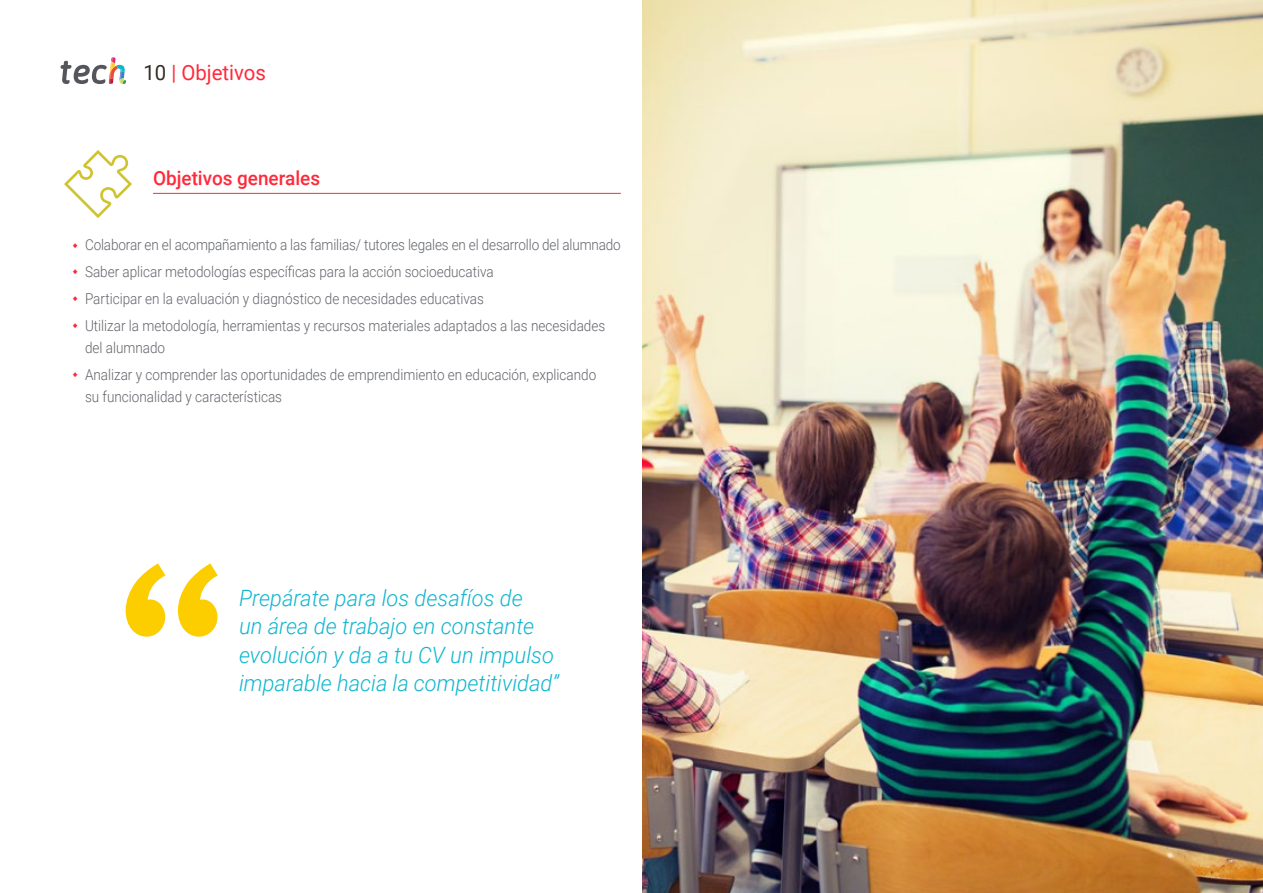
<style>
.page{position:relative;width:1263px;height:893px;background:#fff}
.page>*{position:absolute;margin:0;border:0;box-sizing:border-box;transform-origin:0 0}
.t1{font:italic 300 22.5px/28.5px "Roboto";color:#0fb6cf}
.t2{font:21px "Roboto";color:#ff293a}
.t3{font:500 19.5px "Roboto";color:#ff293a}
.t4{font:300 15px/26.7px "Roboto";color:#61646a;scale:.9 1}
.s1{color:#312e20}
</style>
<div class="page">
<hr style="left:153px;top:193px;width:468px;height:1px;background:#ff293a">
<svg style="left:64px;top:150px;width:68px;height:68px"></svg>
<svg style="left:61px;top:57px;width:65px;height:27px"></svg>
<svg style="left:126px;top:563px;width:92px;height:74px"></svg>
<img style="left:642px;top:0;width:621px;height:893px">
<h2 class="t2" style="left:144px;top:57px;width:124px"><span class="s1">10</span> | Objetivos</h2>
<h3 class="t3" style="left:153px;top:164px;width:169px">Objetivos generales</h3>
<p class="t4" style="left:85px;top:231px;width:597px">Colaborar en el acompañamiento a las familias/ tutores legales en el desarrollo del alumnado Saber aplicar metodologías específicas para la acción socioeducativa<br>Participar en la evaluación y diagnóstico de necesidades educativas<br>Utilizar la metodología, herramientas y recursos materiales adaptados a las necesidades</p>
<p class="t4" style="left:85px;top:334px;width:569px">del alumnado<br>Analizar y comprender las oportunidades de emprendimiento en educación, explicando</p>
<p class="t4" style="left:85px;top:383px;width:220px">su funcionalidad y características</p>
<h1 class="t1" style="left:239px;top:583px;width:321px">Prepárate para los desafíos de<br>un área de trabajo en constante evolución y da a tu CV un impulso imparable hacia la competitividad”</h1>
</div>
